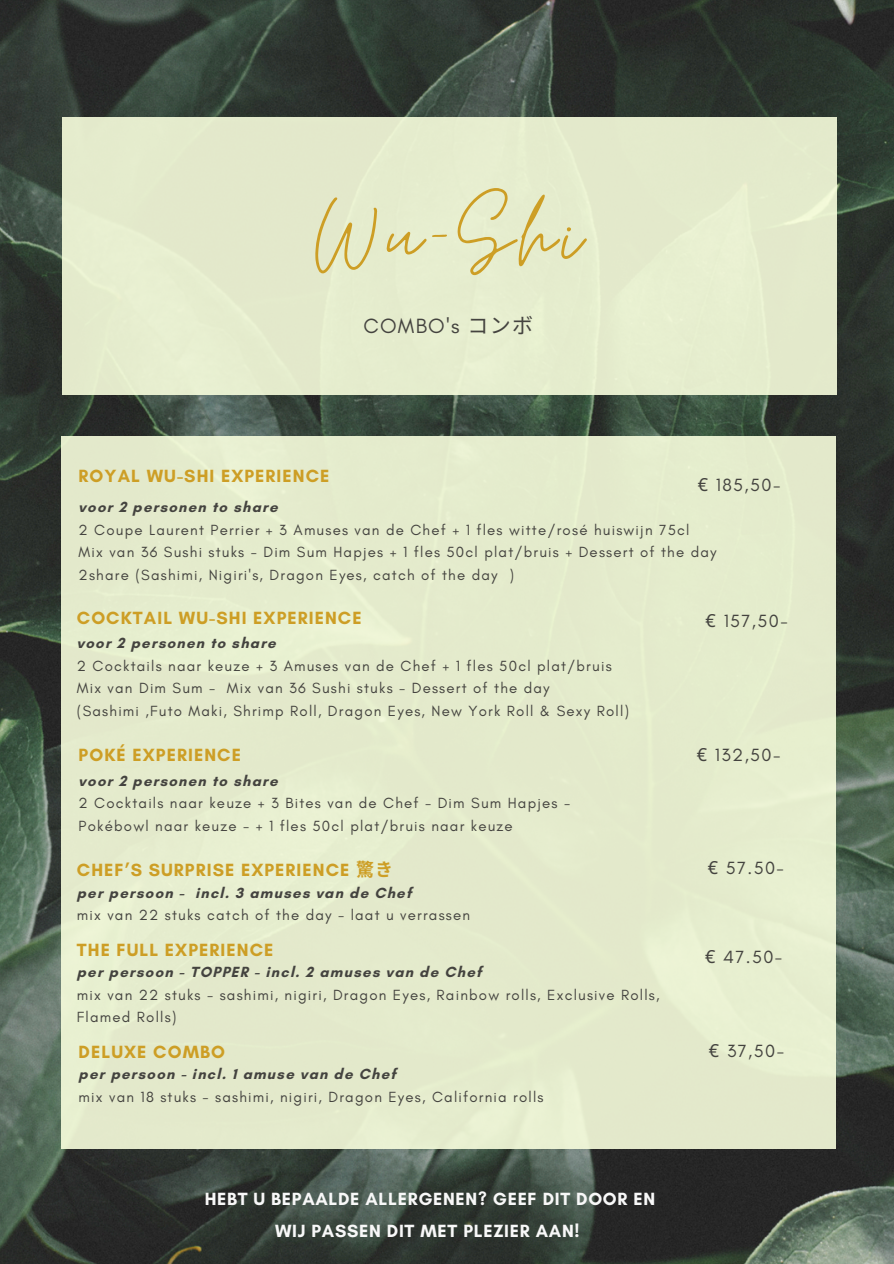
<style>
.page{position:relative;width:894px;height:1264px;background:#fff}
.page>*{position:absolute;margin:0;border:0;box-sizing:border-box;transform-origin:0 0}
.t1{font:108px "Moon Time";color:#cd9e25}
.t2{font:21px "Glacial Indifference";letter-spacing:.06em;color:#44433f}
.t3{font:700 18px "Glacial Indifference";letter-spacing:.06em;color:#cd9e25}
.t4{font:700 18px/31.5px "Glacial Indifference";letter-spacing:.04em;color:#f8f8f8;text-align:center}
.t5{font:18px "Glacial Indifference";letter-spacing:.08em;color:#44433f}
.t6{font:15px/22.5px "Glacial Indifference";letter-spacing:.08em;color:#44433f}
.t7{font:700 15px "Glacial Indifference";letter-spacing:.08em;color:#44433f}
.s1{font-family:"Noto Sans CJ Ksc"}
.s2{font-family:"Noto Sans"}
</style>
<div class="page">
<img style="left:0;top:0;width:893px;height:1263px">
<div style="left:61px;top:436px;width:774px;height:712px;background:#e4ebcc"></div>
<div style="left:63px;top:118px;width:773px;height:277px;background:#e5eccd"></div>
<h3 class="t1" style="left:315px;top:171px;width:267px">Wu-Shi</h3>
<p class="t2" style="left:363px;top:313px;width:171px">COMBO's <span class="s1">コンボ</span></p>
<p class="t3" style="left:79px;top:464px;width:252px">ROYAL WU-SHI EXPERIENCE</p>
<h1 class="t7" style="left:79px;top:498px;width:200px">voor 2 personen to share</h1>
<h2 class="t6" style="left:79px;top:518px;width:612px">2 Coupe Laurent Perrier + 3 Amuses van de Chef + 1 fles witte/rosé huiswijn 75cl</h2>
<p class="t6" style="left:79px;top:540px;width:639px">Mix van 36 Sushi stuks - Dim Sum Hapjes + 1 fles 50cl plat/bruis + Dessert of the day<br>2share (Sashimi, Nigiri's, Dragon Eyes, catch of the day )</p>
<h3 class="t3" style="left:77px;top:607px;width:286px">COCKTAIL WU-SHI EXPERIENCE</h3>
<p class="t7" style="left:77px;top:634px;width:200px">voor 2 personen to share</p>
<p class="t6" style="left:77px;top:654px;width:536px">2 Cocktails naar keuze + 3 Amuses van de Chef + 1 fles 50cl plat/bruis</p>
<p class="t6" style="left:77px;top:676px;width:474px">Mix van Dim Sum - Mix van 36 Sushi stuks - Dessert of the day</p>
<h4 class="t6" style="left:77px;top:699px;width:553px">(Sashimi ,Futo Maki, Shrimp Roll, Dragon Eyes, New York Roll &amp; Sexy Roll)</h4>
<p class="t5" style="left:697px;top:473px;width:84px"><span class="s2">€</span> 185,50-</p>
<p class="t5" style="left:705px;top:610px;width:84px"><span class="s2">€</span> 157,50-</p>
<p class="t3" style="left:79px;top:744px;width:164px">POKÉ EXPERIENCE</p>
<p class="t7" style="left:79px;top:771px;width:200px">voor 2 personen to share</p>
<h4 class="t6" style="left:79px;top:791px;width:493px">2 Cocktails naar keuze + 3 Bites van de Chef - Dim Sum Hapjes -</h4>
<h3 class="t6" style="left:79px;top:814px;width:435px">Pokébowl naar keuze - + 1 fles 50cl plat/bruis naar keuze</h3>
<p class="t3" style="left:77px;top:859px;width:318px">CHEF’S SURPRISE EXPERIENCE <span class="s1">驚き</span></p>
<h4 class="t7" style="left:77px;top:883px;width:336px">per persoon - incl. 3 amuses van de Chef</h4>
<h3 class="t6" style="left:77px;top:903px;width:394px">mix van 22 stuks catch of the day - laat u verrassen</h3>
<h3 class="t3" style="left:77px;top:938px;width:198px">THE FULL EXPERIENCE</h3>
<p class="t7" style="left:77px;top:963px;width:406px">per persoon - TOPPER - incl. 2 amuses van de Chef</p>
<p class="t6" style="left:77px;top:983px;width:584px">mix van 22 stuks - sashimi, nigiri, Dragon Eyes, Rainbow rolls, Exclusive Rolls,<br>Flamed Rolls)</p>
<p class="t3" style="left:79px;top:1040px;width:148px">DELUXE COMBO</p>
<p class="t7" style="left:79px;top:1064px;width:319px">per persoon - incl. 1 amuse van de Chef</p>
<h4 class="t6" style="left:79px;top:1085px;width:466px">mix van 18 stuks - sashimi, nigiri, Dragon Eyes, California rolls</h4>
<p class="t4" style="left:205px;top:1183px;width:452px">HEBT U BEPAALDE ALLERGENEN? GEEF DIT DOOR EN<br>WIJ PASSEN DIT MET PLEZIER AAN!</p>
<p class="t5" style="left:696px;top:743px;width:85px"><span class="s2">€</span> 132,50-</p>
<p class="t5" style="left:707px;top:857px;width:78px"><span class="s2">€</span> 57.50-</p>
<h4 class="t5" style="left:704px;top:946px;width:79px"><span class="s2">€</span> 47.50-</h4>
<h3 class="t5" style="left:708px;top:1039px;width:77px"><span class="s2">€</span> 37,50-</h3>
</div>
